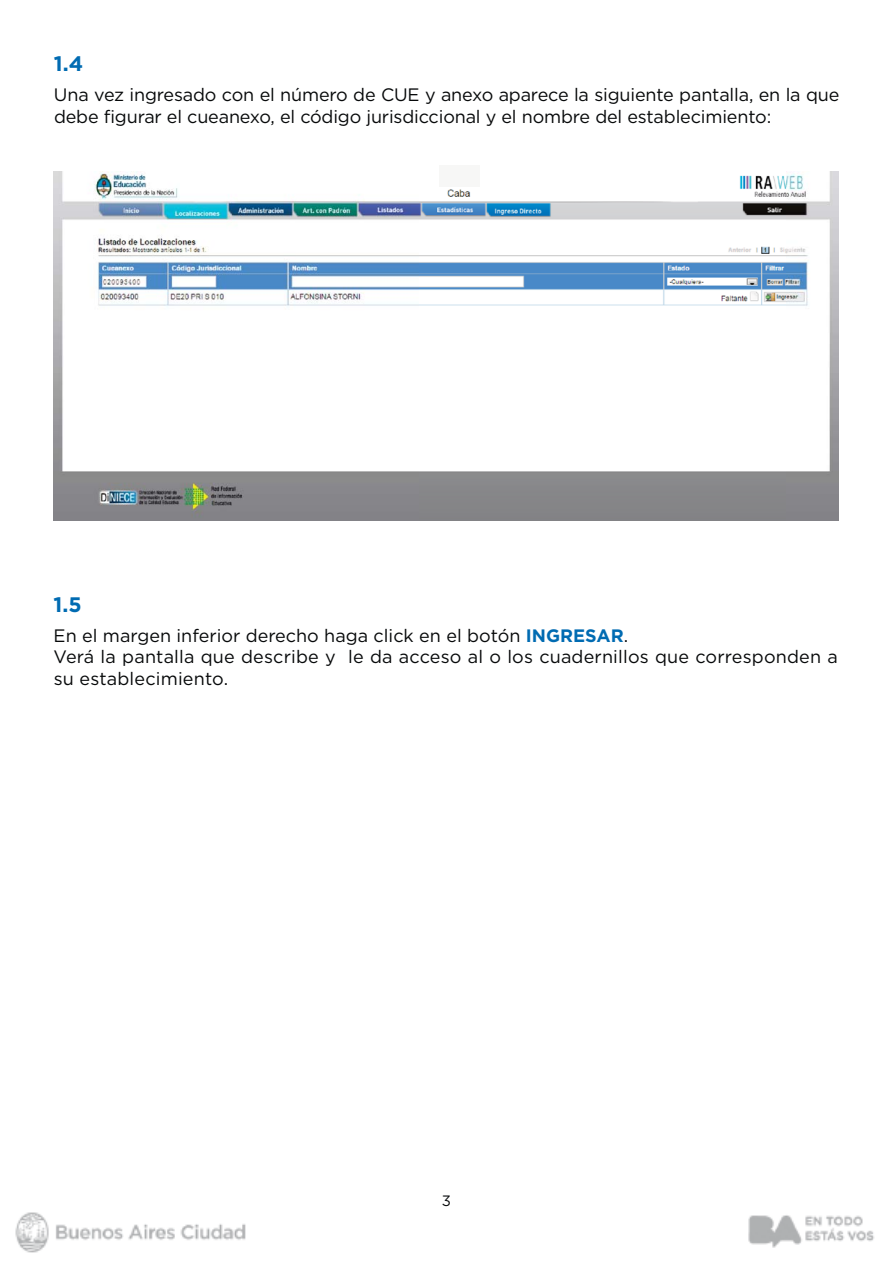
<style>
.page{position:relative;width:893px;height:1263px;background:#fff}
.page>*{position:absolute;margin:0;border:0;box-sizing:border-box;transform-origin:0 0}
.t1{font:700 21px "Gotham";color:#006bb2}
.t2{font:18px/21.6px "Gotham";letter-spacing:-.01em;color:#07090a}
.t3{font:18px/21.6px "Gotham";letter-spacing:.01em;color:#07090a}
.t4{font:15px "Gotham";color:#07090a}
.s1{font-weight:700;color:#006bb2}
</style>
<div class="page">
<img style="left:15px;top:1212px;width:859px;height:41px">
<img style="left:54px;top:172px;width:785px;height:348px">
<div style="left:439px;top:166px;width:41px;height:21px;background:#f7f7f6"></div>
<p class="t1" style="left:54px;top:56px;width:31px">1.4</p>
<p class="t2" style="left:54px;top:85px;width:787px">Una vez ingresado con el número de CUE y anexo aparece la siguiente pantalla, en la que debe figurar el cueanexo, el código jurisdiccional y el nombre del establecimiento:</p>
<p class="t1" style="left:54px;top:597px;width:30px">1.5</p>
<p class="t3" style="left:54px;top:626px;width:786px">En el margen inferior derecho haga click en el botón <span class="s1">INGRESAR</span>.<br>Verá la pantalla que describe y le da acceso al o los cuadernillos que corresponden a su establecimiento.</p>
<p class="t4" style="left:442px;top:1195px;width:11px">3</p>
</div>
